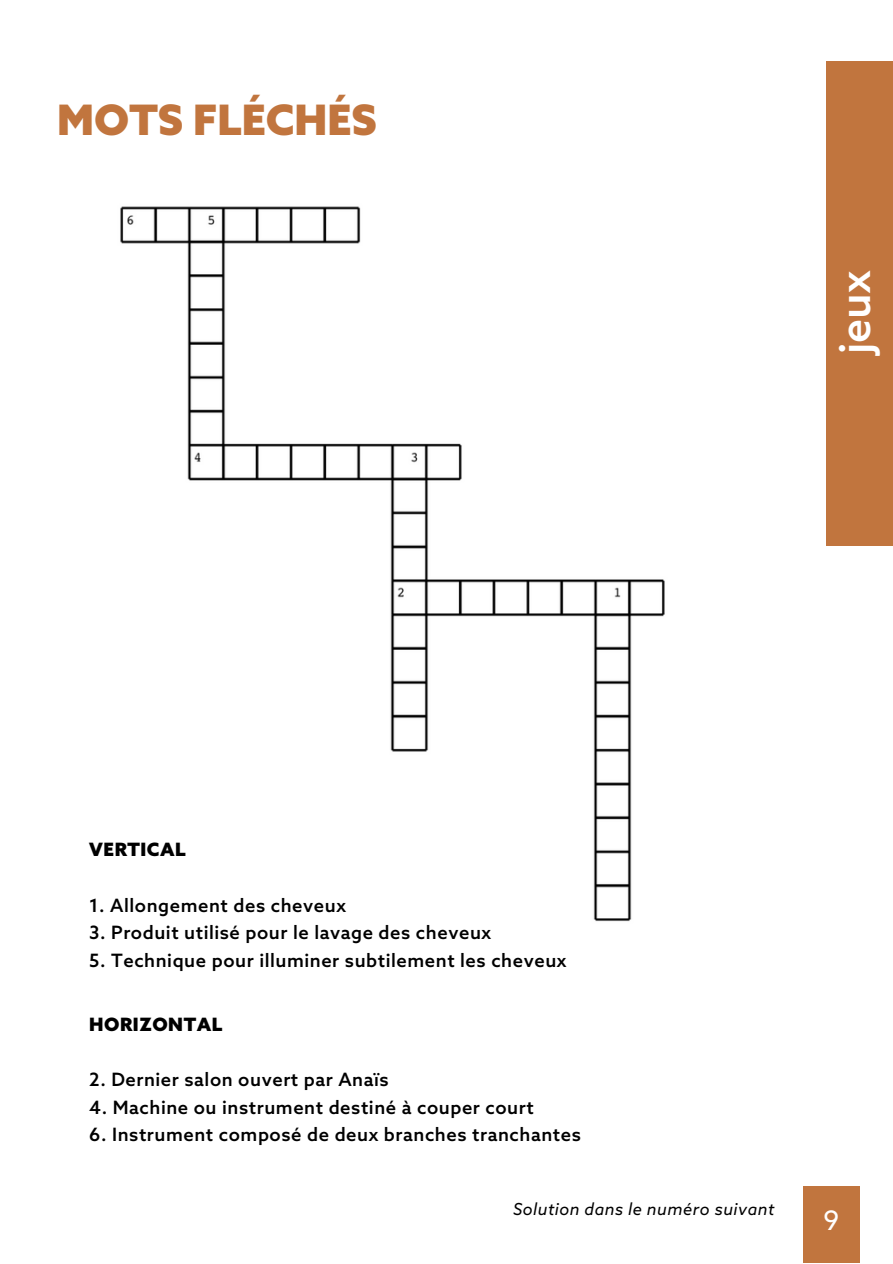
<style>
.page{position:relative;width:893px;height:1264px;background:#fff}
.page>*{position:absolute;margin:0;border:0;box-sizing:border-box;transform-origin:0 0}
.t1{font:500 42.75px "Azo Sans";color:#fff}
.t2{font:900 42px "Azo Sans";color:#c1753e}
.t3{font:26.85px "Azo Sans";color:#fff}
.t4{font:500 18.3px "Azo Sans";letter-spacing:.03em;color:#000}
.t5{font:900 18.3px "Azo Sans";letter-spacing:.03em;color:#000}
.t6{font:italic 16.5px "Azo Sans";letter-spacing:.03em;color:#000}
</style>
<div class="page">
<div style="left:825px;top:61px;width:67px;height:484px;background:#c1753e"></div>
<div style="left:803px;top:1186px;width:56px;height:76px;background:#c1753e"></div>
<img style="left:120px;top:206px;width:545px;height:716px">
<h2 class="t2" style="left:57px;top:98px;width:321px">MOTS FLÉCHÉS</h2>
<h1 class="t1" style="left:832px;top:354px;width:85px;rotate:-90deg">jeux</h1>
<p class="t5" style="left:89px;top:840px;width:98px">VERTICAL</p>
<p class="t4" style="left:89px;top:895px;width:258px">1. Allongement des cheveux</p>
<p class="t4" style="left:89px;top:923px;width:403px">3. Produit utilisé pour le lavage des cheveux</p>
<p class="t4" style="left:89px;top:950px;width:479px">5. Technique pour illuminer subtilement les cheveux</p>
<p class="t5" style="left:89px;top:1015px;width:135px">HORIZONTAL</p>
<p class="t4" style="left:89px;top:1070px;width:301px">2. Dernier salon ouvert par Anaïs</p>
<p class="t4" style="left:89px;top:1097px;width:446px">4. Machine ou instrument destiné à couper court</p>
<p class="t4" style="left:89px;top:1125px;width:493px">6. Instrument composé de deux branches tranchantes</p>
<p class="t6" style="left:513px;top:1200px;width:262px">Solution dans le numéro suivant</p>
<h3 class="t3" style="left:823px;top:1206px;width:17px">9</h3>
</div>
